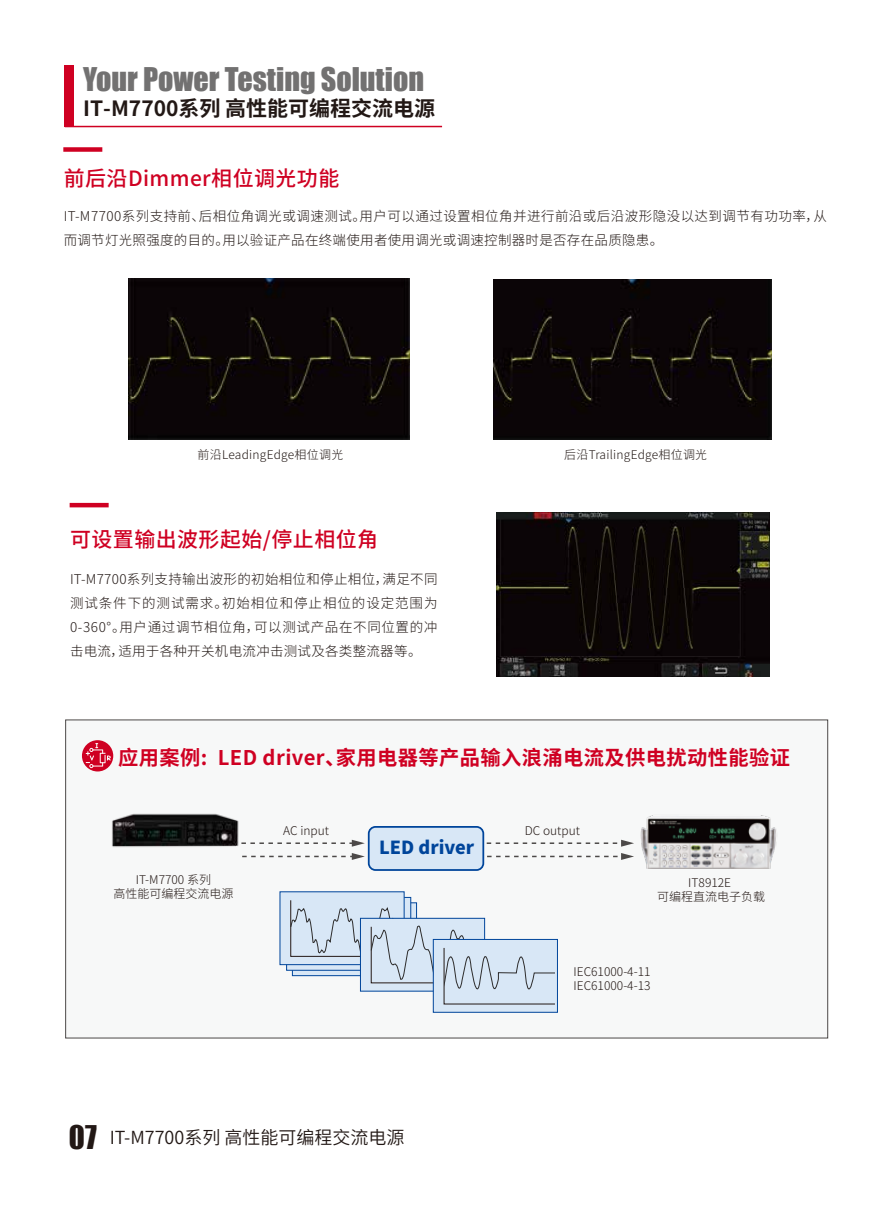
<style>
.page{position:relative;width:893px;height:1212px;background:#fff}
.page>*{position:absolute;margin:0;border:0;box-sizing:border-box;transform-origin:0 0}
.t1{font:30px "Impact";color:#727171}
.t2{font:500 21px "Source Han Sans CN";letter-spacing:.02em;color:#cf0022}
.t3{font:700 21px "Source Han Sans CN";color:#221815}
.t4{font:700 20.25px "Source Han Sans CN";letter-spacing:.02em;color:#cf0022}
.t5{font:18px "Source Han Sans CN";color:#221815}
.t6{font:800 18px "Source Han Sans CN";color:#00459b}
.t7{font:300 13.5px/24px "Source Han Sans CN";letter-spacing:.035em;color:#221815;text-align:justify}
.t8{font:300 12px/14.4px "Source Han Sans CN";color:#231815;text-align:center}
.t9{font:300 12px "Source Han Sans CN";letter-spacing:.02em;color:#221815}
.s1{color:#fff}
.s2{font-family:"Impact";font-size:30px}
</style>
<div class="page">
<div style="left:65px;top:65px;width:9px;height:62px;background:#cf0022"></div>
<hr style="left:65px;top:126px;width:377px;height:1px;background:#cf0022">
<hr style="left:70px;top:503px;width:39px;height:4px;background:#cf0022">
<img style="left:496px;top:512px;width:273px;height:164px">
<div style="left:63px;top:147px;width:39px;height:5px;background:#cf0022"></div>
<div style="left:128px;top:279px;width:282px;height:161px;background:#0b0507"></div>
<div style="left:494px;top:279px;width:278px;height:160px;background:#0b0507"></div>
<div style="left:65px;top:719px;width:763px;height:319px;background:#f7f8f8"></div>
<div style="left:82px;top:740px;width:31px;height:31px;background:#cf0022;border-radius:50%"></div>
<svg style="left:86px;top:743px;width:25px;height:25px"></svg>
<svg style="left:250px;top:840px;width:115px;height:7px"></svg>
<svg style="left:251px;top:853px;width:114px;height:7px"></svg>
<svg style="left:487px;top:840px;width:139px;height:7px"></svg>
<svg style="left:487px;top:853px;width:139px;height:7px"></svg>
<div style="left:369px;top:827px;width:114px;height:43px;background:#d8e7f6;border-radius:7px"></div>
<div style="left:368px;top:826px;width:116px;height:45px;border:2px solid #00459b;border-radius:7px"></div>
<img style="left:626px;top:815px;width:151px;height:53px">
<div style="left:280px;top:891px;width:124px;height:74px;background:#d8e7f6"></div>
<div style="left:433px;top:939px;width:125px;height:74px;background:#d8e7f6;border:1px solid #00459b"></div>
<svg style="left:290px;top:899px;width:266px;height:110px"></svg>
<img style="left:112px;top:813px;width:135px;height:45px">
<h1 class="t1" style="left:83px;top:56px;width:342px">Your Power Testing Solution</h1>
<h2 class="t3" style="left:83px;top:97px;width:354px">IT-M7700系列 高性能可编程交流电源</h2>
<h2 class="t2" style="left:64px;top:167px;width:277px">前后沿Dimmer相位调光功能</h2>
<p class="t7" style="left:64px;top:204px;width:765px">IT-M7700系列支持前、后相位角调光或调速测试。用户可以通过设置相位角并进行前沿或后沿波形隐没以达到调节有功功率，从而调节灯光照强度的目的。用以验证产品在终端使用者使用调光或调速控制器时是否存在品质隐患。</p>
<p class="t9" style="left:198px;top:448px;width:147px">前沿LeadingEdge相位调光</p>
<p class="t9" style="left:564px;top:448px;width:145px">后沿TrailingEdge相位调光</p>
<h2 class="t2" style="left:70px;top:527px;width:310px">可设置输出波形起始/停止相位角</h2>
<p class="t7" style="left:70px;top:567px;width:369px">IT-M7700系列支持输出波形的初始相位和停止相位，满足不同测试条件下的测试需求。初始相位和停止相位的设定范围为0-360°。用户通过调节相位角，可以测试产品在不同位置的冲击电流，适用于各种开关机电流冲击测试及各类整流器等。</p>
<h3 class="t4" style="left:119px;top:746px;width:673px"><span class="s1">应用案例</span>: LED driver、家用电器等产品输入浪涌电流及供电扰动性能验证</h3>
<p class="t8" style="left:283px;top:823px;width:47px">AC input</p>
<h3 class="t6" style="left:379px;top:837px;width:97px">LED driver</h3>
<p class="t8" style="left:525px;top:824px;width:57px">DC output</p>
<p class="t8" style="left:113px;top:872px;width:121px">IT-M7700 系列<br>高性能可编程交流电源</p>
<p class="t8" style="left:657px;top:876px;width:109px">IT8912E<br>可编程直流电子负载</p>
<h3 class="t5" style="left:69px;top:1127px;width:337px"><span class="s2">07</span> IT-M7700系列 高性能可编程交流电源</h3>
<p class="t8" style="left:574px;top:964px;width:79px;text-align:left">IEC61000-4-11<br>IEC61000-4-13</p>
</div>
